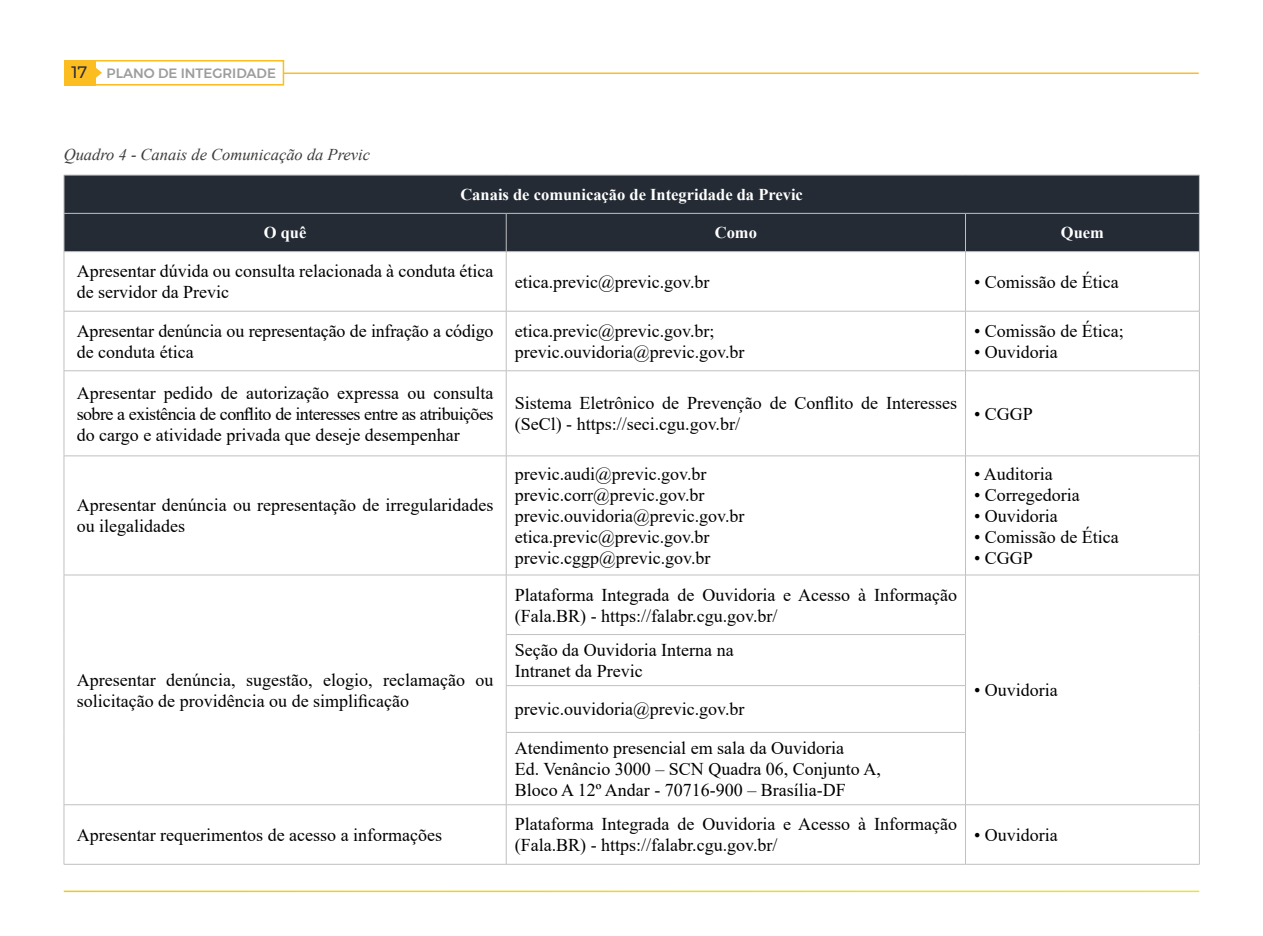
<style>
.page{position:relative;width:1263px;height:936px;background:#fff}
.page>*{position:absolute;margin:0;border:0;box-sizing:border-box;transform-origin:0 0}
.t1{font:18px/21px "Times New Roman";color:#000}
.t2{font:700 16.5px "Times New Roman";color:#fff}
.t3{font:italic 16.5px "Times New Roman";color:#3c3c3b}
.t4{font:16.5px "Montserrat";color:#25293a}
.t5{font:500 13.5px "Montserrat";color:#9d9d9c}
</style>
<div class="page">
<hr style="left:283px;top:72px;width:916px;height:2px;background:#fbbd20">
<div style="left:93px;top:60px;width:191px;height:25px;border:2px solid #fbbd20"></div>
<div style="left:64px;top:60px;width:32px;height:25px;background:#fbbd20"></div>
<svg style="left:96px;top:68px;width:6px;height:10px"></svg>
<div style="left:65px;top:176px;width:1134px;height:75px;background:#242b34"></div>
<hr style="left:64px;top:175px;width:442px;height:1px;background:#c0c0c0">
<hr style="left:64px;top:175px;width:1px;height:38px;background:#c0c0c0">
<hr style="left:506px;top:175px;width:459px;height:1px;background:#c0c0c0">
<hr style="left:965px;top:175px;width:234px;height:1px;background:#c0c0c0">
<hr style="left:1199px;top:175px;width:1px;height:38px;background:#c0c0c0">
<hr style="left:64px;top:213px;width:442px;height:1px;background:#c0c0c0">
<hr style="left:64px;top:213px;width:1px;height:38px;background:#c0c0c0">
<hr style="left:506px;top:213px;width:459px;height:1px;background:#c0c0c0">
<hr style="left:506px;top:213px;width:1px;height:38px;background:#c0c0c0">
<hr style="left:965px;top:213px;width:234px;height:1px;background:#c0c0c0">
<hr style="left:965px;top:213px;width:1px;height:38px;background:#c0c0c0">
<hr style="left:1199px;top:213px;width:1px;height:38px;background:#c0c0c0">
<hr style="left:64px;top:251px;width:442px;height:1px;background:#c0c0c0">
<hr style="left:506px;top:251px;width:459px;height:1px;background:#c0c0c0">
<hr style="left:965px;top:251px;width:234px;height:1px;background:#c0c0c0">
<hr style="left:64px;top:252px;width:1px;height:59px;background:#c0c0c0">
<hr style="left:506px;top:252px;width:1px;height:59px;background:#c0c0c0">
<hr style="left:965px;top:252px;width:1px;height:59px;background:#c0c0c0">
<hr style="left:1199px;top:252px;width:1px;height:59px;background:#c0c0c0">
<hr style="left:64px;top:311px;width:442px;height:1px;background:#c0c0c0">
<hr style="left:64px;top:311px;width:1px;height:59px;background:#c0c0c0">
<hr style="left:506px;top:311px;width:459px;height:1px;background:#c0c0c0">
<hr style="left:506px;top:311px;width:1px;height:59px;background:#c0c0c0">
<hr style="left:965px;top:311px;width:234px;height:1px;background:#c0c0c0">
<hr style="left:965px;top:311px;width:1px;height:59px;background:#c0c0c0">
<hr style="left:1199px;top:311px;width:1px;height:59px;background:#c0c0c0">
<hr style="left:64px;top:370px;width:442px;height:1px;background:#c0c0c0">
<hr style="left:64px;top:371px;width:1px;height:84px;background:#c0c0c0">
<hr style="left:506px;top:370px;width:459px;height:1px;background:#c0c0c0">
<hr style="left:506px;top:371px;width:1px;height:84px;background:#c0c0c0">
<hr style="left:965px;top:370px;width:234px;height:1px;background:#c0c0c0">
<hr style="left:965px;top:371px;width:1px;height:84px;background:#c0c0c0">
<hr style="left:1199px;top:371px;width:1px;height:84px;background:#c0c0c0">
<hr style="left:64px;top:455px;width:442px;height:1px;background:#c0c0c0">
<hr style="left:64px;top:456px;width:1px;height:118px;background:#c0c0c0">
<hr style="left:506px;top:455px;width:459px;height:1px;background:#c0c0c0">
<hr style="left:506px;top:456px;width:1px;height:118px;background:#c0c0c0">
<hr style="left:965px;top:455px;width:234px;height:1px;background:#c0c0c0">
<hr style="left:965px;top:456px;width:1px;height:118px;background:#c0c0c0">
<hr style="left:1199px;top:456px;width:1px;height:118px;background:#c0c0c0">
<hr style="left:64px;top:574px;width:442px;height:1px;background:#c0c0c0">
<hr style="left:64px;top:575px;width:1px;height:59px;background:#c0c0c0">
<hr style="left:506px;top:574px;width:459px;height:1px;background:#c0c0c0">
<hr style="left:506px;top:575px;width:1px;height:59px;background:#c0c0c0">
<hr style="left:965px;top:574px;width:234px;height:1px;background:#c0c0c0">
<hr style="left:965px;top:575px;width:1px;height:59px;background:#c0c0c0">
<hr style="left:1199px;top:575px;width:1px;height:59px;background:#c0c0c0">
<hr style="left:64px;top:634px;width:1px;height:51px;background:#c0c0c0">
<hr style="left:506px;top:634px;width:460px;height:1px;background:#c0c0c0">
<hr style="left:506px;top:634px;width:1px;height:51px;background:#c0c0c0">
<hr style="left:965px;top:634px;width:1px;height:51px;background:#c0c0c0">
<hr style="left:1199px;top:634px;width:1px;height:51px;background:#c0c0c0">
<hr style="left:64px;top:685px;width:1px;height:47px;background:#c0c0c0">
<hr style="left:506px;top:685px;width:460px;height:1px;background:#c0c0c0">
<hr style="left:506px;top:685px;width:1px;height:47px;background:#c0c0c0">
<hr style="left:965px;top:685px;width:1px;height:47px;background:#c0c0c0">
<hr style="left:1199px;top:685px;width:1px;height:47px;background:#c0c0c0">
<hr style="left:64px;top:732px;width:1px;height:72px;background:#c0c0c0">
<hr style="left:506px;top:732px;width:460px;height:1px;background:#c0c0c0">
<hr style="left:506px;top:732px;width:1px;height:72px;background:#c0c0c0">
<hr style="left:965px;top:732px;width:1px;height:72px;background:#c0c0c0">
<hr style="left:1199px;top:732px;width:1px;height:72px;background:#c0c0c0">
<hr style="left:64px;top:804px;width:442px;height:1px;background:#c0c0c0">
<hr style="left:64px;top:804px;width:1px;height:60px;background:#c0c0c0">
<hr style="left:506px;top:804px;width:459px;height:1px;background:#c0c0c0">
<hr style="left:506px;top:804px;width:1px;height:60px;background:#c0c0c0">
<hr style="left:965px;top:804px;width:234px;height:1px;background:#c0c0c0">
<hr style="left:965px;top:804px;width:1px;height:60px;background:#c0c0c0">
<hr style="left:1199px;top:804px;width:1px;height:60px;background:#c0c0c0">
<hr style="left:64px;top:864px;width:442px;height:1px;background:#c0c0c0">
<hr style="left:506px;top:864px;width:459px;height:1px;background:#c0c0c0">
<hr style="left:965px;top:864px;width:234px;height:1px;background:#c0c0c0">
<p class="t4" style="left:72px;top:59px;width:17px">17</p>
<p class="t5" style="left:107px;top:62px;width:171px">PLANO DE INTEGRIDADE</p>
<p class="t3" style="left:64px;top:143px;width:308px">Quadro 4 - Canais de Comunicação da Previc</p>
<p class="t2" style="left:460px;top:182px;width:344px">Canais de comunicação de Integridade da Previc</p>
<p class="t2" style="left:264px;top:221px;width:44px">O quê</p>
<p class="t2" style="left:715px;top:221px;width:44px">Como</p>
<p class="t2" style="left:1061px;top:221px;width:45px">Quem</p>
<p class="t1" style="left:77px;top:260px;width:418px">Apresentar dúvida ou consulta relacionada à conduta ética de servidor da Previc</p>
<p class="t1" style="left:515px;top:270px;width:196px">etica.previc@previc.gov.br</p>
<p class="t1" style="left:974px;top:270px;width:146px">• Comissão de Ética</p>
<p class="t1" style="left:77px;top:319px;width:418px">Apresentar denúncia ou representação de infração a código de conduta ética</p>
<p class="t1" style="left:515px;top:319px;width:231px">etica.previc@previc.gov.br; previc.ouvidoria@previc.gov.br</p>
<p class="t1" style="left:974px;top:319px;width:151px">• Comissão de Ética;</p>
<p class="t1" style="left:974px;top:340px;width:85px">• Ouvidoria</p>
<p class="t1" style="left:77px;top:381px;width:418px;text-align:justify">Apresentar pedido de autorização expressa ou consulta sobre a existência de conflito de interesses entre as atribuições do cargo e atividade privada que deseje desempenhar</p>
<p class="t1" style="left:515px;top:392px;width:444px">Sistema Eletrônico de Prevenção de Conflito de Interesses (SeCl) - https://seci.cgu.gov.br/</p>
<p class="t1" style="left:974px;top:402px;width:60px">• CGGP</p>
<p class="t1" style="left:77px;top:494px;width:418px">Apresentar denúncia ou representação de irregularidades ou ilegalidades</p>
<p class="t1" style="left:77px;top:668px;width:418px">Apresentar denúncia, sugestão, elogio, reclamação ou solicitação de providência ou de simplificação</p>
<p class="t1" style="left:515px;top:462px;width:231px">previc.audi@previc.gov.br previc.corr@previc.gov.br previc.ouvidoria@previc.gov.br etica.previc@previc.gov.br previc.cggp@previc.gov.br</p>
<p class="t1" style="left:974px;top:462px;width:80px">• Auditoria</p>
<p class="t1" style="left:974px;top:483px;width:107px">• Corregedoria</p>
<p class="t1" style="left:974px;top:504px;width:85px">• Ouvidoria</p>
<p class="t1" style="left:974px;top:525px;width:146px">• Comissão de Ética</p>
<p class="t1" style="left:974px;top:546px;width:60px">• CGGP</p>
<p class="t1" style="left:515px;top:583px;width:444px">Plataforma Integrada de Ouvidoria e Acesso à Informação (Fala.BR) - https://falabr.cgu.gov.br/</p>
<p class="t1" style="left:515px;top:638px;width:220px">Seção da Ouvidoria Interna na<br>Intranet da Previc</p>
<p class="t1" style="left:515px;top:689px;width:331px;line-height:38.5px">previc.ouvidoria@previc.gov.br<br>Atendimento presencial em sala da Ouvidoria</p>
<p class="t1" style="left:515px;top:757px;width:368px">Ed. Venâncio 3000 – SCN Quadra 06, Conjunto A,<br>Bloco A 12º Andar - 70716-900 – Brasília-DF</p>
<p class="t1" style="left:974px;top:679px;width:85px">• Ouvidoria</p>
<p class="t1" style="left:77px;top:823px;width:367px">Apresentar requerimentos de acesso a informações</p>
<p class="t1" style="left:515px;top:813px;width:444px">Plataforma Integrada de Ouvidoria e Acesso à Informação (Fala.BR) - https://falabr.cgu.gov.br/</p>
<p class="t1" style="left:974px;top:823px;width:85px">• Ouvidoria</p>
</div>
